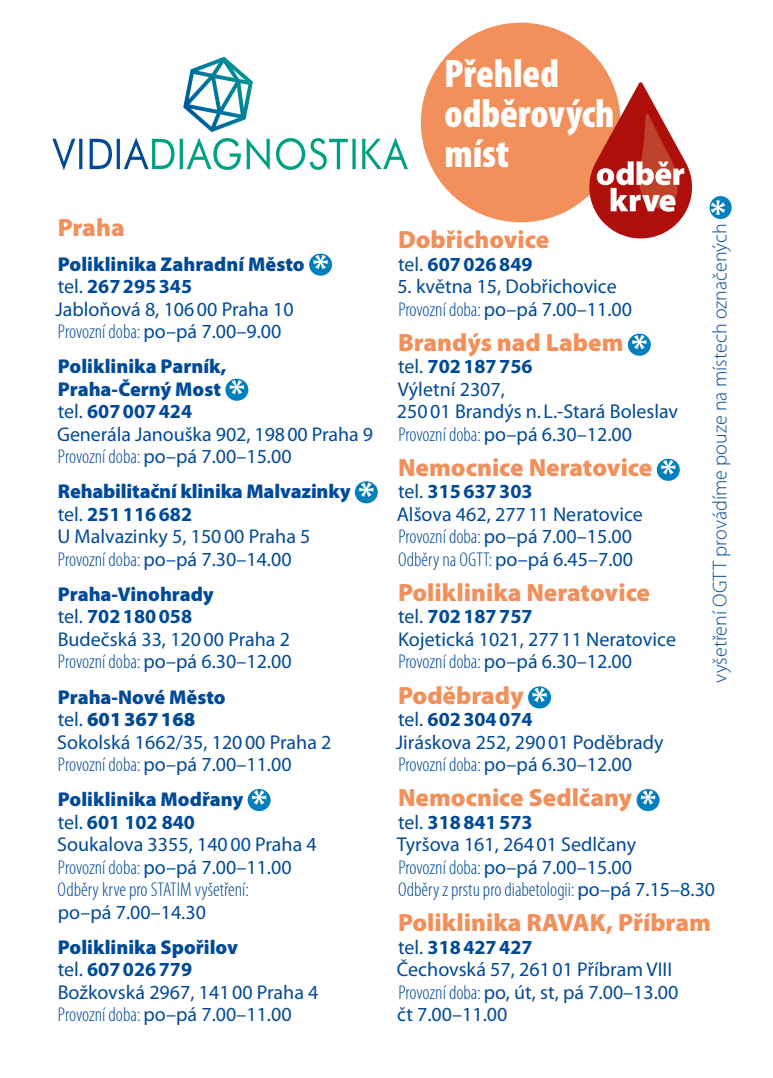
<style>
.page{position:relative;width:773px;height:1078px;background:#fff}
.page>*{position:absolute;margin:0;border:0;box-sizing:border-box;transform-origin:0 0}
.základ{font:900 condensed 40px/40px "Myriad Pro";color:#fff}
.základ-2{font:900 25px "Myriad Pro";color:#f2905c}
.základ-3{font:20px/22.5px "Myriad Pro";color:#004a97}
.základ-4{font:300 20px "Myriad Pro";color:#004a97}
.základ-5{font:700 20px "Myriad Pro";color:#004a97}
.s1{font-weight:900}
.s2{font-weight:700}
.s3{font-weight:300;font-stretch:condensed}
.s4{font-weight:400}
</style>
<div class="page">
<div style="left:421px;top:23px;width:199px;height:199px;background:#f2905c;border-radius:50%"></div>
<svg style="left:52px;top:57px;width:356px;height:113px"></svg>
<div style="left:309px;top:253px;width:23px;height:22px;background:#007ebe;border-radius:50%"></div>
<svg style="left:313px;top:255px;width:14px;height:14px"></svg>
<div style="left:225px;top:378px;width:23px;height:22px;background:#007ebe;border-radius:50%"></div>
<svg style="left:230px;top:380px;width:14px;height:14px"></svg>
<div style="left:355px;top:481px;width:23px;height:22px;background:#007ebe;border-radius:50%"></div>
<svg style="left:359px;top:482px;width:14px;height:15px"></svg>
<svg style="left:247px;top:788px;width:23px;height:22px"></svg>
<svg style="left:252px;top:790px;width:14px;height:14px"></svg>
<svg style="left:627px;top:333px;width:23px;height:22px"></svg>
<svg style="left:632px;top:335px;width:14px;height:14px"></svg>
<svg style="left:656px;top:458px;width:23px;height:22px"></svg>
<svg style="left:661px;top:460px;width:14px;height:14px"></svg>
<div style="left:528px;top:686px;width:23px;height:22px;background:#007ebe;border-radius:50%"></div>
<svg style="left:532px;top:687px;width:14px;height:15px"></svg>
<svg style="left:636px;top:788px;width:23px;height:22px"></svg>
<svg style="left:641px;top:790px;width:14px;height:14px"></svg>
<svg style="left:582px;top:82px;width:110px;height:156px"></svg>
<div style="left:709px;top:196px;width:22px;height:23px;background:#007ebe;border-radius:50%"></div>
<svg style="left:710px;top:200px;width:15px;height:15px"></svg>
<p class="základ-2" style="left:58px;top:210px;width:69px">Praha</p>
<p class="základ-3" style="left:55px;top:252px;width:251px"><span class="s1">Poliklinika Zahradní Město </span>tel. <span class="s2">267295345<br></span>Jabloňová 8, 10600 Praha 10<br><span class="s3">Provozní doba:</span> po–pá 7.00–9.00</p>
<p class="základ-3" style="left:57px;top:355px;width:317px"><span class="s1">Poliklinika Parník,<br>Praha-Černý Most<br></span>tel. <span class="s2">607007424<br></span>Generála Janouška 902, 19800 Praha 9<br><span class="s3">Provozní doba:</span> po–pá 7.00–15.00</p>
<p class="základ-3" style="left:57px;top:480px;width:294px"><span class="s1">Rehabilitační klinika Malvazinky </span>tel. <span class="s2">251116682<br></span>U Malvazinky 5, 15000 Praha 5<br><span class="s3">Provozní doba:</span> po–pá 7.30–14.00</p>
<p class="základ-3" style="left:58px;top:582px;width:235px"><span class="s1">Praha-Vinohrady<br></span>tel. <span class="s2">702180058<br></span>Budečská 33, 12000 Praha 2<br><span class="s3">Provozní doba:</span> po–pá 6.30–12.00</p>
<p class="základ-3" style="left:57px;top:685px;width:276px"><span class="s1">Praha-Nové Město<br></span>tel. <span class="s1">601367168<br></span>Sokolská 1662/35, 12000 Praha 2<br><span class="s3">Provozní doba:</span> po–pá 7.00–11.00</p>
<p class="základ-3" style="left:57px;top:787px;width:261px"><span class="s1">Poliklinika Modřany<br></span>tel. <span class="s2">601 102 840<br></span>Soukalova 3355, 14000 Praha 4<br><span class="s3">Provozní doba:</span> po–pá 7.00–11.00<br><span class="s3">Odběry krve pro STATIM vyšetření:<br></span>po–pá 7.00–14.30</p>
<p class="základ-3" style="left:58px;top:935px;width:262px"><span class="s1">Poliklinika Spořilov<br></span>tel. <span class="s2">607026779<br></span>Božkovská 2967, 14100 Praha 4<br><span class="s3">Provozní doba:</span> po–pá 7.00–11.00</p>
<p class="základ" style="left:444px;top:53px;width:172px">Přehled odběrových míst</p>
<p class="základ-4" style="left:707px;top:682px;width:460px;rotate:-90deg">vyšetření OGTT provádíme pouze na místech označených</p>
<p class="základ-2" style="left:398px;top:223px;width:153px">Dobřichovice</p>
<p class="základ-5" style="left:398px;top:251px;width:136px"><span class="s4">tel.</span> 607026849</p>
<p class="základ-3" style="left:397px;top:275px;width:236px">5. května 15, Dobřichovice<br><span class="s3">Provozní doba:</span> po–pá 7.00–11.00</p>
<p class="základ-2" style="left:398px;top:325px;width:227px">Brandýs nad Labem</p>
<p class="základ-3" style="left:397px;top:355px;width:283px">tel. <span class="s2">702187756<br></span>Výletní 2307,<br>25001 Brandýs n. L.-Stará Boleslav<br><span class="s3">Provozní doba:</span> po–pá 6.30–12.00</p>
<p class="základ-2" style="left:398px;top:450px;width:256px">Nemocnice Neratovice</p>
<p class="základ-3" style="left:396px;top:480px;width:247px">tel. <span class="s2">315637303<br></span>Alšova 462, 27711 Neratovice<br><span class="s3">Provozní doba:</span> po–pá 7.00–15.00<br><span class="s3">Odběry na OGTT:</span> po–pá 6.45–7.00</p>
<p class="základ-2" style="left:398px;top:575px;width:253px">Poliklinika Neratovice</p>
<p class="základ-3" style="left:398px;top:605px;width:279px">tel. <span class="s2">702187757<br></span>Kojetická 1021, 27711 Neratovice<br><span class="s3">Provozní doba:</span> po–pá 6.30–12.00</p>
<p class="základ-2" style="left:398px;top:678px;width:127px">Poděbrady</p>
<p class="základ-3" style="left:396px;top:707px;width:269px">tel. <span class="s2">602304074<br></span>Jiráskova 252, 29001 Poděbrady<br><span class="s3">Provozní doba:</span> po–pá 6.30–12.00</p>
<p class="základ-2" style="left:398px;top:780px;width:235px">Nemocnice Sedlčany</p>
<p class="základ-3" style="left:396px;top:810px;width:320px">tel. <span class="s2">318841573<br></span>Tyršova 161, 26401 Sedlčany<br><span class="s3">Provozní doba:</span> po–pá 7.00–15.00<br><span class="s3">Odběry z prstu pro diabetologii:</span> po–pá 7.15–8.30</p>
<p class="základ-2" style="left:398px;top:905px;width:314px">Poliklinika RAVAK, Příbram</p>
<p class="základ-3" style="left:397px;top:935px;width:283px">tel. <span class="s2">318427427<br></span>Čechovská 57, 26101 Příbram VIII<br><span class="s3">Provozní doba:</span> po, út, st, pá 7.00–13.00 čt 7.00–11.00</p>
</div>
